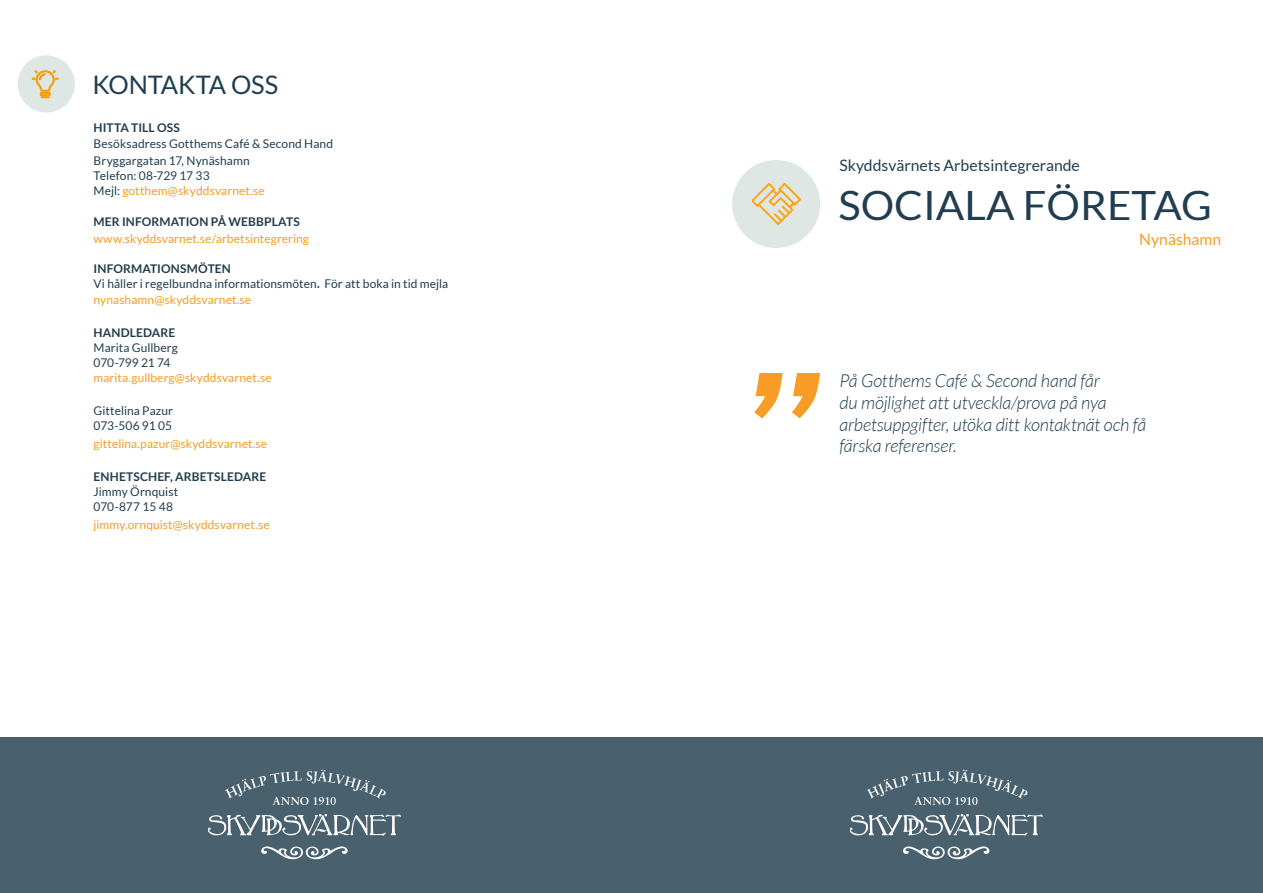
<style>
.page{position:relative;width:1263px;height:893px;background:#fff}
.page>*{position:absolute;margin:0;border:0;box-sizing:border-box;transform-origin:0 0}
.rubrik_1{font:40.35px "Lato";color:#213d50;scale:1.04 1}
.t1{font:25.5px "Lato";letter-spacing:-.005em;color:#213d50}
.t2{font:italic 300 18px/21.6px "Lato";letter-spacing:-.01em;color:#213d50}
.rubrik_1-2{font:15.75px "Lato";color:#213d50}
.rubrik_1-3{font:15.75px "Lato";color:#f89c25}
.t3{font:12px/15px "Lato";letter-spacing:.005em;color:#213d50}
.t4{font:12px "Lato";letter-spacing:.005em;color:#f89c25}
.t5{font:700 12px "Lato";letter-spacing:.01em;color:#213d50}
.s1{font-weight:700}
.s2{color:#213d50}
</style>
<div class="page">
<div style="left:0;top:738px;width:1263px;height:155px;background:#49616f"></div>
<svg style="left:850px;top:814px;width:192px;height:22px"></svg>
<svg style="left:903px;top:846px;width:86px;height:13px"></svg>
<svg style="left:867px;top:770px;width:161px;height:35px"></svg>
<svg style="left:208px;top:814px;width:192px;height:22px"></svg>
<svg style="left:261px;top:846px;width:87px;height:13px"></svg>
<svg style="left:225px;top:770px;width:161px;height:35px"></svg>
<div style="left:18px;top:55px;width:57px;height:58px;background:#dee7e3;border-radius:50%"></div>
<svg style="left:31px;top:70px;width:28px;height:28px"></svg>
<svg style="left:754px;top:373px;width:66px;height:45px"></svg>
<div style="left:732px;top:160px;width:88px;height:88px;background:#dee7e3;border-radius:50%"></div>
<svg style="left:752px;top:183px;width:48px;height:42px"></svg>
<p class="t1" style="left:92px;top:70px;width:187px">KONTAKTA OSS</p>
<p class="t3" style="left:94px;top:119px;width:241px;line-height:16.5px"><span class="s1">HITTA TILL OSS<br></span>Besöksadress Gotthems Café &amp; Second Hand</p>
<p class="t3" style="left:94px;top:153px;width:158px">Bryggargatan 17, Nynäshamn</p>
<p class="t3" style="left:94px;top:168px;width:118px">Telefon: 08-729 17 33</p>
<p class="t4" style="left:94px;top:184px;width:173px"><span class="s2">Mejl:</span> gotthem@skyddsvarnet.se</p>
<p class="t5" style="left:94px;top:215px;width:208px">MER INFORMATION PÅ WEBBPLATS</p>
<p class="t4" style="left:94px;top:232px;width:217px">www.skyddsvarnet.se/arbetsintegrering</p>
<p class="t3" style="left:94px;top:261px;width:356px"><span class="s1">INFORMATIONSMÖTEN<br></span>Vi håller i regelbundna informationsmöten<span class="s1">.</span> För att boka in tid mejla</p>
<p class="t4" style="left:94px;top:293px;width:159px">nynashamn@skyddsvarnet.se</p>
<p class="t5" style="left:94px;top:326px;width:83px">HANDLEDARE</p>
<p class="t3" style="left:94px;top:340px;width:86px">Marita Gullberg</p>
<p class="t3" style="left:94px;top:355px;width:78px">070-799 21 74</p>
<p class="t4" style="left:94px;top:371px;width:180px">marita.gullberg@skyddsvarnet.se</p>
<p class="t3" style="left:94px;top:403px;width:81px">Gittelina Pazur</p>
<p class="t3" style="left:94px;top:418px;width:80px">073-506 91 05</p>
<p class="t4" style="left:94px;top:437px;width:175px">gittelina.pazur@skyddsvarnet.se</p>
<p class="t5" style="left:94px;top:470px;width:174px">ENHETSCHEF, ARBETSLEDARE</p>
<p class="t3" style="left:94px;top:484px;width:86px">Jimmy Örnquist<br>070-877 15 48</p>
<p class="t4" style="left:94px;top:518px;width:178px">jimmy.ornquist@skyddsvarnet.se</p>
<p class="rubrik_1-2" style="left:839px;top:157px;width:242px">Skyddsvärnets Arbetsintegrerande</p>
<p class="rubrik_1" style="left:838px;top:182px;width:361px">SOCIALA FÖRETAG</p>
<p class="rubrik_1-3" style="left:1139px;top:230px;width:83px">Nynäshamn</p>
<p class="t2" style="left:839px;top:371px;width:308px">På Gotthems Café &amp; Second hand får<br>du möjlighet att utveckla/prova på nya arbetsuppgifter, utöka ditt kontaktnät och få färska referenser.</p>
</div>
